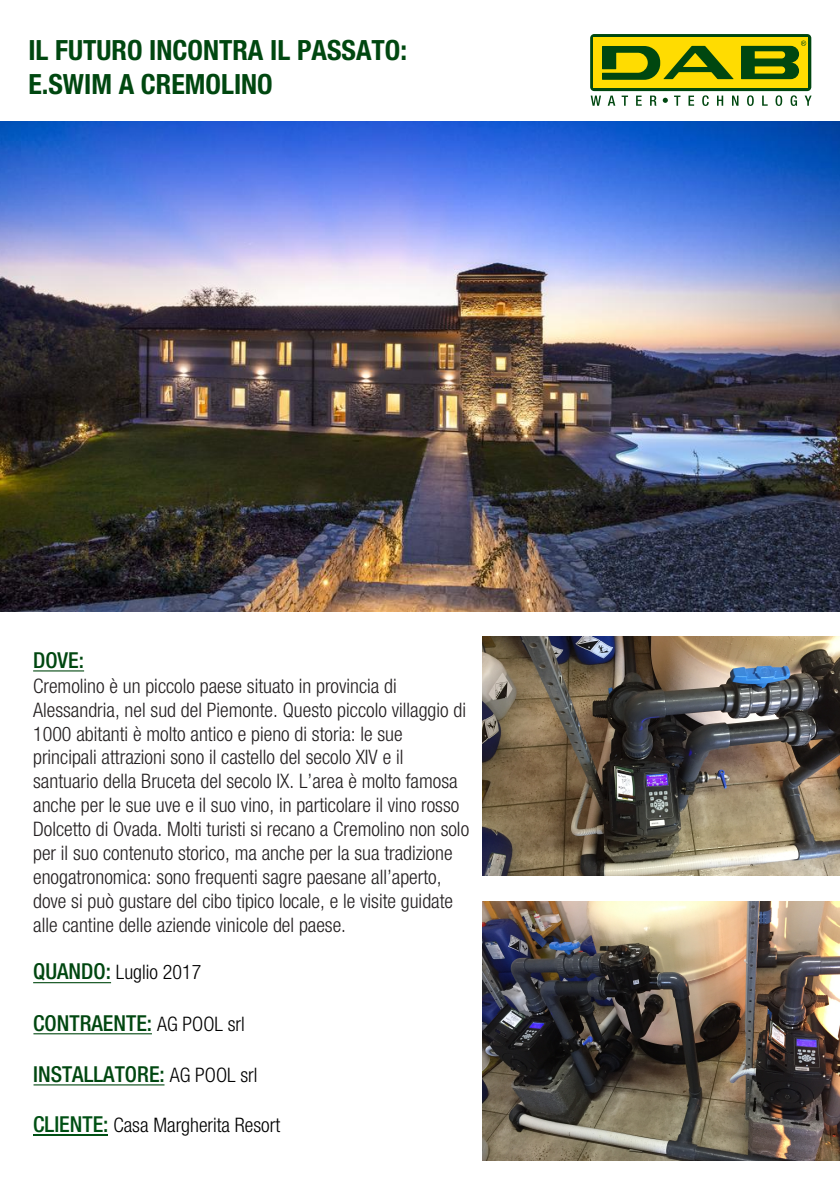
<style>
.page{position:relative;width:840px;height:1191px;background:#fff}
.page>*{position:absolute;margin:0;border:0;box-sizing:border-box;transform-origin:0 0}
.t1{font:700 condensed 27.8px/33.4px "Helvetica Neue LT";color:#004710}
.t2{font:500 condensed 22px "Helvetica Neue LT";color:#004710}
.t3{font:300 condensed 20px/23.8px "Helvetica Neue LT";color:#231f20}
.t4{font:300 condensed 20px "Helvetica Neue LT";color:#000}
.s1{font-weight:500;font-size:22px;color:#004710}
.s2{font-weight:300;font-size:20px;color:#000}
.s3{font-weight:500;font-size:22px;color:#005014}
</style>
<div class="page">
<svg style="left:590px;top:96px;width:10px;height:10px"></svg>
<svg style="left:607px;top:96px;width:8px;height:10px"></svg>
<svg style="left:621px;top:96px;width:6px;height:10px"></svg>
<svg style="left:636px;top:96px;width:5px;height:10px"></svg>
<svg style="left:650px;top:96px;width:6px;height:10px"></svg>
<svg style="left:674px;top:96px;width:6px;height:10px"></svg>
<svg style="left:688px;top:96px;width:5px;height:10px"></svg>
<svg style="left:702px;top:95px;width:6px;height:11px"></svg>
<svg style="left:717px;top:96px;width:5px;height:10px"></svg>
<svg style="left:732px;top:96px;width:6px;height:10px"></svg>
<svg style="left:747px;top:95px;width:6px;height:11px"></svg>
<svg style="left:762px;top:96px;width:5px;height:10px"></svg>
<svg style="left:775px;top:95px;width:6px;height:11px"></svg>
<svg style="left:790px;top:95px;width:6px;height:11px"></svg>
<svg style="left:805px;top:96px;width:6px;height:10px"></svg>
<div style="left:590px;top:34px;width:220px;height:57px;background:#004710;border-radius:4px"></div>
<div style="left:593px;top:37px;width:214px;height:51px;background:#ffdc01"></div>
<svg style="left:662px;top:98px;width:5px;height:5px"></svg>
<svg style="left:741px;top:41px;width:64px;height:38px"></svg>
<svg style="left:602px;top:46px;width:131px;height:34px"></svg>
<hr style="left:33px;top:1134px;width:75px;height:1px;background:#005014">
<hr style="left:33px;top:1084px;width:131px;height:1px;background:#004710">
<hr style="left:33px;top:1033px;width:119px;height:1px;background:#004710">
<hr style="left:33px;top:982px;width:78px;height:1px;background:#004710">
<hr style="left:33px;top:670px;width:51px;height:1px;background:#004710">
<img style="left:0;top:122px;width:839px;height:489px">
<img style="left:482px;top:901px;width:357px;height:259px">
<img style="left:482px;top:636px;width:357px;height:240px">
<h1 class="t1" style="left:28px;top:33px;width:380px">IL FUTURO INCONTRA IL PASSATO:<br>E.SWIM A CREMOLINO</h1>
<p class="t2" style="left:33px;top:647px;width:52px">DOVE:</p>
<p class="t3" style="left:33px;top:673px;width:437px">Cremolino è un piccolo paese situato in provincia di Alessandria, nel sud del Piemonte. Questo piccolo villaggio di 1000 abitanti è molto antico e pieno di storia: le sue principali attrazioni sono il castello del secolo XIV e il santuario della Bruceta del secolo IX. L’area è molto famosa anche per le sue uve e il suo vino, in particolare il vino rosso Dolcetto di Ovada. Molti turisti si recano a Cremolino non solo per il suo contenuto storico, ma anche per la sua tradizione enogatronomica: sono frequenti sagre paesane all’aperto, dove si può gustare del cibo tipico locale, e le visite guidate alle cantine delle aziende vinicole del paese.</p>
<p class="t4" style="left:33px;top:961px;width:169px"><span class="s1">QUANDO:</span> Luglio 2017</p>
<p class="t2" style="left:33px;top:1009px;width:213px">CONTRAENTE: <span class="s2">AG POOL srl</span></p>
<p class="t2" style="left:33px;top:1060px;width:226px">INSTALLATORE: <span class="s2">AG POOL srl</span></p>
<p class="t4" style="left:33px;top:1113px;width:248px"><span class="s3">CLIENTE:</span> Casa Margherita Resort</p>
</div>
